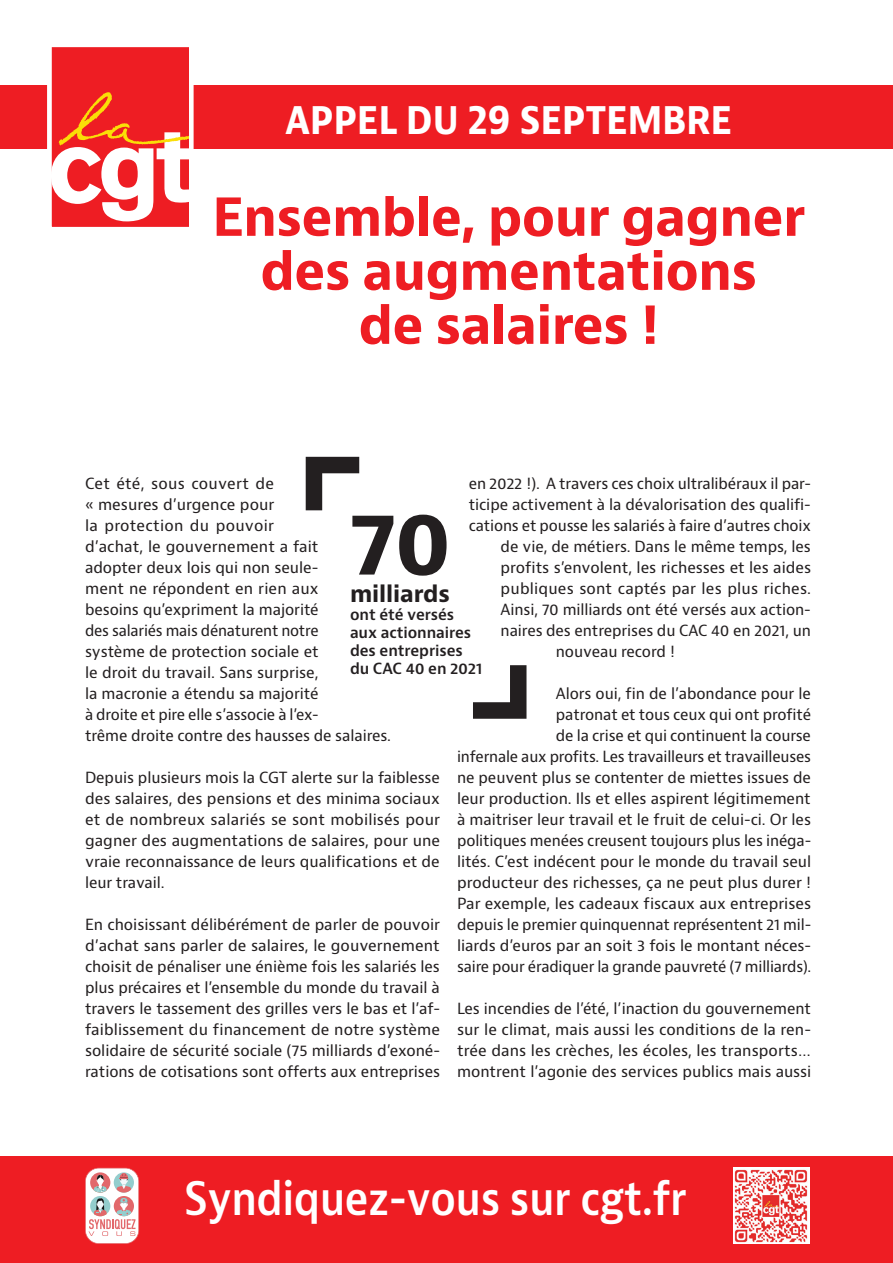
<style>
.page{position:relative;width:893px;height:1263px;background:#fff}
.page>*{position:absolute;margin:0;border:0;box-sizing:border-box;transform-origin:0 0}
.t1{font:700 85.5px "Bernino Sans";color:#231f20}
.t2{font:700 51px/54px "Bernino Sans";letter-spacing:-.01em;color:#ee1d23;text-align:center}
.t3{font:600 45px "Bernina Sans";letter-spacing:-.01em;color:#fff;scale:.89 1}
.t4{font:700 40.5px "Bernino Sans";letter-spacing:-.01em;color:#fff;scale:.89 1}
.t5{font:700 22.5px "Bernino Sans";letter-spacing:-.005em;color:#231f20}
.t6{font:15px/21px "Bernino Sans";letter-spacing:-.005em;color:#231f20;text-align:justify}
.t7{font:600 15px/18px "Bernino Sans";letter-spacing:-.005em;color:#231f20}
</style>
<div class="page">
<div style="left:0;top:85px;width:893px;height:64px;background:#ee1d23"></div>
<div style="left:0;top:1157px;width:893px;height:106px;background:#ee1d23"></div>
<img style="left:733px;top:1167px;width:77px;height:77px">
<svg style="left:47px;top:47px;width:147px;height:180px"></svg>
<svg style="left:85px;top:1168px;width:54px;height:76px;background:#e6c7c8"></svg>
<svg style="left:306px;top:457px;width:53px;height:53px"></svg>
<svg style="left:473px;top:665px;width:53px;height:54px"></svg>
<h3 class="t4" style="left:285px;top:93px;width:504px">APPEL DU 29 SEPTEMBRE</h3>
<h2 class="t2" style="left:212px;top:191px;width:594px">Ensemble, pour gagner des augmentations<br>de salaires !</h2>
<p class="t6" style="left:85px;top:473px;width:307px;text-align:left">Cet été, sous couvert de<br>« mesures d’urgence pour<br>la protection du pouvoir<br>d’achat, le gouvernement a fait<br>adopter deux lois qui non seule-<br>ment ne répondent en rien aux<br>besoins qu’expriment la majorité<br>des salariés mais dénaturent notre<br>système de protection sociale et<br>le droit du travail. Sans surprise,<br>la macronie a étendu sa majorité<br>à droite et pire elle s’associe à l’ex-<br>trême droite contre des hausses de salaires.</p>
<p class="t6" style="left:85px;top:767px;width:357px">Depuis plusieurs mois la CGT alerte sur la faiblesse des salaires, des pensions et des minima sociaux et de nombreux salariés se sont mobilisés pour gagner des augmentations de salaires, pour une vraie reconnaissance de leurs qualifications et de leur travail.</p>
<p class="t6" style="left:85px;top:914px;width:357px">En choisissant délibérément de parler de pouvoir d’achat sans parler de salaires, le gouvernement choisit de pénaliser une énième fois les salariés les plus précaires et l’ensemble du monde du travail à travers le tassement des grilles vers le bas et l’af&shy;faiblissement du financement de notre système solidaire de sécurité sociale (75 milliards d’exoné&shy;rations de cotisations sont offerts aux entreprises</p>
<p class="t6" style="left:469px;top:473px;width:344px">en 2022 !). A travers ces choix ultralibéraux il par-</p>
<p class="t6" style="left:469px;top:494px;width:344px">ticipe activement à la dévalorisation des qualifi-</p>
<p class="t6" style="left:469px;top:515px;width:344px">cations et pousse les salariés à faire d’autres choix</p>
<p class="t6" style="left:501px;top:536px;width:312px">de vie, de métiers. Dans le même temps, les</p>
<p class="t6" style="left:501px;top:557px;width:312px">profits s’envolent, les richesses et les aides</p>
<p class="t6" style="left:501px;top:578px;width:312px">publiques sont captés par les plus riches.</p>
<p class="t6" style="left:501px;top:599px;width:312px">Ainsi, 70 milliards ont été versés aux action-</p>
<p class="t6" style="left:501px;top:620px;width:312px">naires des entreprises du CAC 40 en 2021, un</p>
<p class="t6" style="left:556px;top:641px;width:120px">nouveau record !</p>
<p class="t6" style="left:457px;top:683px;width:356px;text-align:right">Alors oui, fin de l’abondance pour le<br>patronat et tous ceux qui ont profité<br>de la crise et qui continuent la course<br>infernale aux profits. Les travailleurs et travailleuses ne peuvent plus se contenter de miettes issues de leur production. Ils et elles aspirent légitimement à maitriser leur travail et le fruit de celui-ci. Or les politiques menées creusent toujours plus les inéga&shy;lités. C’est indécent pour le monde du travail seul producteur des richesses, ça ne peut plus durer !<br>Par exemple, les cadeaux fiscaux aux entreprises depuis le premier quinquennat représentent 21 mil&shy;liards d’euros par an soit 3 fois le montant néces&shy;saire pour éradiquer la grande pauvreté (7 milliards).</p>
<p class="t6" style="left:457px;top:998px;width:356px">Les incendies de l’été, l’inaction du gouvernement sur le climat, mais aussi les conditions de la ren&shy;trée dans les crèches, les écoles, les transports… montrent l’agonie des services publics mais aussi</p>
<h1 class="t1" style="left:350px;top:488px;width:104px">70</h1>
<h3 class="t5" style="left:350px;top:579px;width:101px">milliards</h3>
<p class="t7" style="left:350px;top:605px;width:134px">ont été versés aux actionnaires des entreprises du CAC 40 en 2021</p>
<h3 class="t3" style="left:184px;top:1169px;width:566px">Syndiquez-vous sur cgt.fr</h3>
</div>
